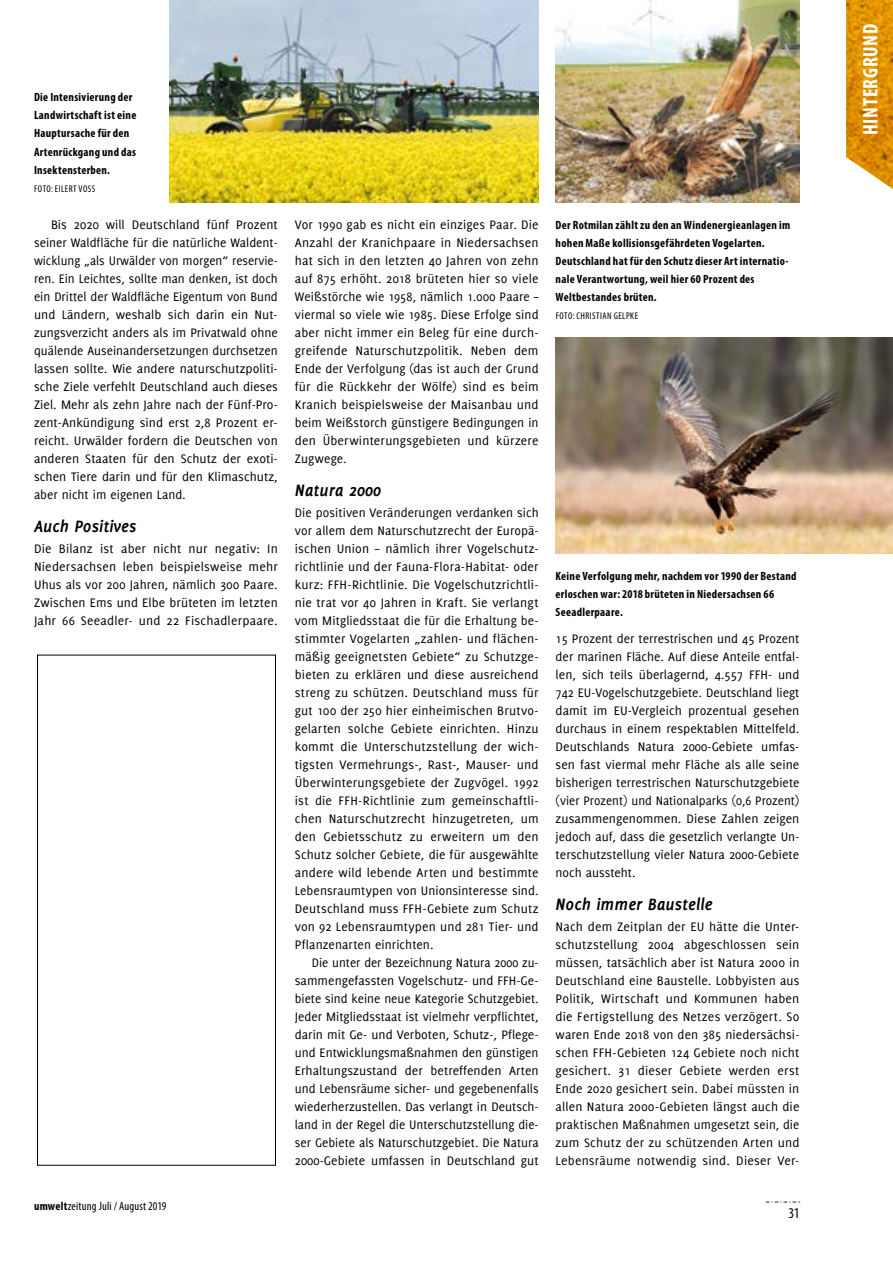
<style>
.page{position:relative;width:893px;height:1263px;background:#fff}
.page>*{position:absolute;margin:0;border:0;box-sizing:border-box;transform-origin:0 0}
.t1{font:700 condensed 21px "Myriad Pro";letter-spacing:.03em;color:#fff}
.t2{font:italic 700 18px "Delicious";color:#000}
.t3{font:condensed 15px "Myriad Pro";color:#000}
.t4{font:13.5px/18px "Delicious";letter-spacing:.005em;color:#000;text-align:justify}
.t5{font:700 condensed 12px/18px "Myriad Pro";letter-spacing:.025em;color:#000}
.t6{font:condensed 12px "Myriad Pro";letter-spacing:.015em;color:#000}
.t7{font:condensed 9.75px "Myriad Pro";letter-spacing:.045em;color:#000}
.s1{font-weight:700}
</style>
<div class="page">
<svg style="left:766px;top:1201px;width:34px;height:2px"></svg>
<img style="left:170px;top:0;width:369px;height:202px">
<img style="left:556px;top:337px;width:337px;height:217px">
<img style="left:556px;top:0;width:243px;height:202px">
<div style="left:37px;top:655px;width:239px;height:510px;border:1px solid #000"></div>
<img style="left:846px;top:0;width:47px;height:189px">
<p class="t5" style="left:34px;top:88px;width:104px">Die Intensivierung der<br>Landwirtschaft ist eine<br>Hauptursache für den<br>Artenrückgang und das<br>Insektensterben.</p>
<p class="t7" style="left:34px;top:182px;width:59px">FOTO: EILERT VOSS</p>
<p class="t4" style="left:34px;top:215px;width:245px;text-indent:17px">Bis 2020 will Deutschland fünf Prozent seiner Waldfläche für die natürliche Waldent&shy;wicklung „als Urwälder von morgen“ reservie&shy;ren. Ein Leichtes, sollte man denken, ist doch ein Drittel der Waldfläche Eigentum von Bund und Ländern, weshalb sich darin ein Nut&shy;zungsverzicht anders als im Privatwald ohne quälende Auseinandersetzungen durchsetzen lassen sollte. Wie andere naturschutzpoliti&shy;sche Ziele verfehlt Deutschland auch dieses Ziel. Mehr als zehn Jahre nach der Fünf-Pro&shy;zent-Ankündigung sind erst 2,8 Prozent er&shy;reicht. Urwälder fordern die Deutschen von anderen Staaten für den Schutz der exoti&shy;schen Tiere darin und für den Klimaschutz, aber nicht im eigenen Land.</p>
<h2 class="t2" style="left:34px;top:516px;width:104px">Auch Positives</h2>
<p class="t4" style="left:34px;top:539px;width:245px">Die Bilanz ist aber nicht nur negativ: In Niedersachsen leben beispielsweise mehr Uhus als vor 200 Jahren, nämlich 300 Paare.<br>Zwischen Ems und Elbe brüteten im letzten Jahr 66 Seeadler- und 22 Fischadlerpaare.</p>
<p class="t6" style="left:34px;top:1199px;width:134px"><span class="s1">umwelt</span>ZEITUNG JULI / AUGUST 2019</p>
<p class="t4" style="left:295px;top:215px;width:245px">Vor 1990 gab es nicht ein einziges Paar. Die Anzahl der Kranichpaare in Niedersachsen hat sich in den letzten 40 Jahren von zehn auf 875 erhöht. 2018 brüteten hier so viele Weißstörche wie 1958, nämlich 1.000 Paare – viermal so viele wie 1985. Diese Erfolge sind aber nicht immer ein Beleg für eine durch&shy;greifende Naturschutzpolitik. Neben dem Ende der Verfolgung (das ist auch der Grund für die Rückkehr der Wölfe) sind es beim Kranich beispielsweise der Maisanbau und beim Weißstorch günstigere Bedingungen in den Überwinterungsgebieten und kürzere Zugwege.</p>
<h2 class="t2" style="left:295px;top:480px;width:88px">Natura 2000</h2>
<p class="t4" style="left:295px;top:503px;width:245px">Die positiven Veränderungen verdanken sich vor allem dem Naturschutzrecht der Europä&shy;ischen Union – nämlich ihrer Vogelschutz&shy;richtlinie und der Fauna-Flora-Habitat- oder kurz: FFH-Richtlinie. Die Vogelschutzrichtli&shy;nie trat vor 40 Jahren in Kraft. Sie verlangt vom Mitgliedsstaat die für die Erhaltung be&shy;stimmter Vogelarten „zahlen- und flächen&shy;mäßig geeignetsten Gebiete“ zu Schutzge&shy;bieten zu erklären und diese ausreichend streng zu schützen. Deutschland muss für gut 100 der 250 hier einheimischen Brutvo&shy;gelarten solche Gebiete einrichten. Hinzu kommt die Unterschutzstellung der wich&shy;tigsten Vermehrungs-, Rast-, Mauser- und Überwinterungsgebiete der Zugvögel. 1992 ist die FFH-Richtlinie zum gemeinschaftli&shy;chen Naturschutzrecht hinzugetreten, um den Gebietsschutz zu erweitern um den Schutz solcher Gebiete, die für ausgewählte andere wild lebende Arten und bestimmte Lebensraumtypen von Unionsinteresse sind.<br>Deutschland muss FFH-Gebiete zum Schutz von 92 Lebensraumtypen und 281 Tier- und Pflanzenarten einrichten.</p>
<p class="t4" style="left:295px;top:953px;width:245px;text-indent:17px">Die unter der Bezeichnung Natura 2000 zu&shy;sammengefassten Vogelschutz- und FFH-Ge&shy;biete sind keine neue Kategorie Schutzgebiet.<br>Jeder Mitgliedsstaat ist vielmehr verpflichtet, darin mit Ge- und Verboten, Schutz-, Pflege&shy;und Entwicklungsmaßnahmen den günstigen Erhaltungszustand der betreffenden Arten und Lebensräume sicher- und gegebenenfalls wiederherzustellen. Das verlangt in Deutsch&shy;land in der Regel die Unterschutzstellung die&shy;ser Gebiete als Naturschutzgebiet. Die Natura 2000-Gebiete umfassen in Deutschland gut</p>
<p class="t5" style="left:556px;top:216px;width:236px">Der Rotmilan zählt zu den an Windenergieanlagen im hohen Maße kollisionsgefährdeten Vogelarten.<br>Deutschland hat für den Schutz dieser Art internatio&shy;nale Verantwortung, weil hier 60 Prozent des Weltbestandes brüten.</p>
<p class="t7" style="left:556px;top:310px;width:84px">FOTO: CHRISTIAN GELPKE</p>
<p class="t5" style="left:556px;top:567px;width:242px">Keine Verfolgung mehr, nachdem vor 1990 der Bestand erloschen war: 2018 brüteten in Niedersachsen 66<br>Seeadlerpaare.</p>
<p class="t4" style="left:556px;top:629px;width:245px">15 Prozent der terrestrischen und 45 Prozent der marinen Fläche. Auf diese Anteile entfal&shy;len, sich teils überlagernd, 4.557 FFH- und 742 EU-Vogelschutzgebiete. Deutschland liegt damit im EU-Vergleich prozentual gesehen durchaus in einem respektablen Mittelfeld.<br>Deutschlands Natura 2000-Gebiete umfas&shy;sen fast viermal mehr Fläche als alle seine bisherigen terrestrischen Naturschutzgebiete (vier Prozent) und Nationalparks (0,6 Prozent) zusammengenommen. Diese Zahlen zeigen jedoch auf, dass die gesetzlich verlangte Un&shy;terschutzstellung vieler Natura 2000-Gebiete noch aussteht.</p>
<h2 class="t2" style="left:556px;top:894px;width:158px">Noch immer Baustelle</h2>
<p class="t4" style="left:556px;top:917px;width:245px">Nach dem Zeitplan der EU hätte die Unter&shy;schutzstellung 2004 abgeschlossen sein müssen, tatsächlich aber ist Natura 2000 in Deutschland eine Baustelle. Lobbyisten aus Politik, Wirtschaft und Kommunen haben die Fertigstellung des Netzes verzögert. So waren Ende 2018 von den 385 niedersächsi&shy;schen FFH-Gebieten 124 Gebiete noch nicht gesichert. 31 dieser Gebiete werden erst Ende 2020 gesichert sein. Dabei müssten in allen Natura 2000-Gebieten längst auch die praktischen Maßnahmen umgesetzt sein, die zum Schutz der zu schützenden Arten und Lebensräume notwendig sind. Dieser Ver-</p>
<p class="t3" style="left:788px;top:1204px;width:13px">31</p>
<h1 class="t1" style="left:857px;top:135px;width:111px;rotate:-90deg">Hintergrund</h1>
</div>
